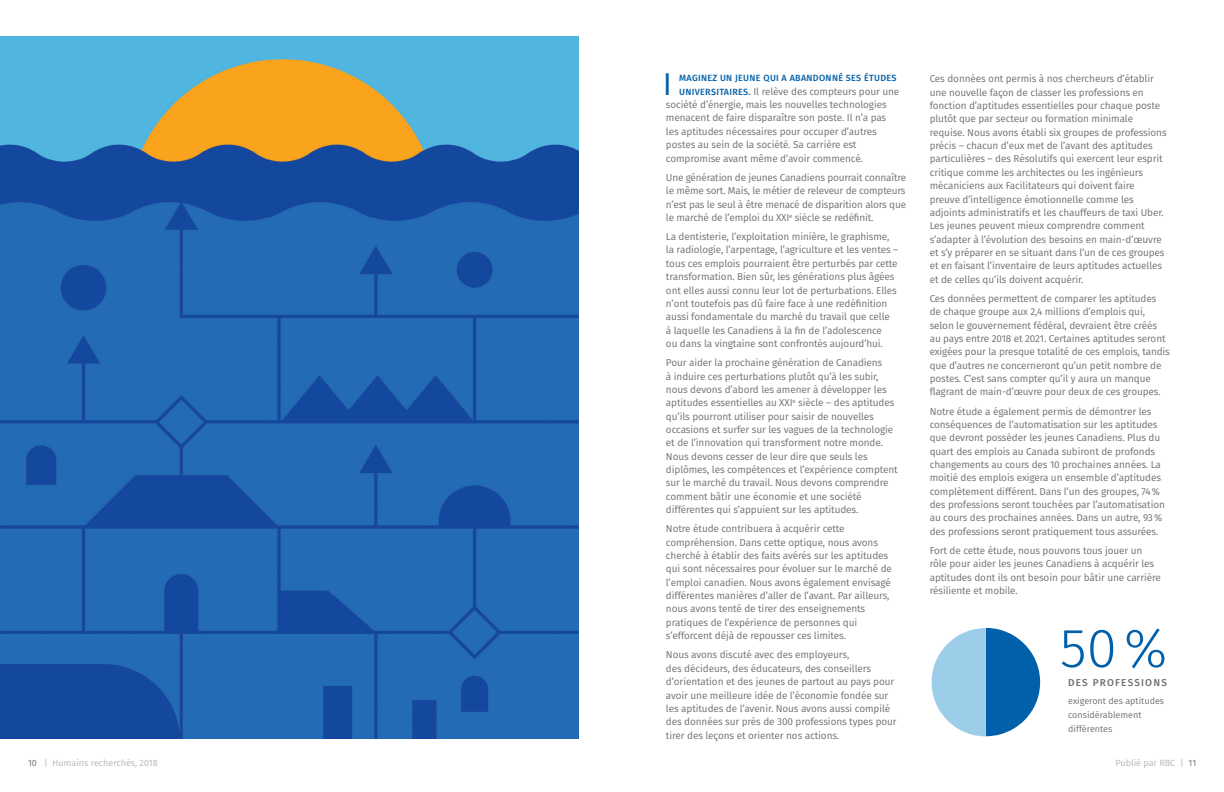
<style>
.page{position:relative;width:1224px;height:792px;background:#fff}
.page>*{position:absolute;margin:0;border:0;box-sizing:border-box;transform-origin:0 0}
.t1{font:152px "Chartwell Pies";color:#0060a9}
.t2{font:300 55px "Fira Sans";color:#0060a9}
.t3{font:31.6px "Fira Sans";color:#0060a9}
.t4{font:10px/13.3px "Fira Sans";letter-spacing:-.01em;color:#6f6f70}
.t5{font:500 10px "Fira Sans";letter-spacing:.12em;color:#6f6f70}
.t6{font:9px/14px "Fira Sans";color:#6f6f70}
.t7{font:9px "Fira Sans";color:#b4b4b5}
.t8{font:500 9px "Fira Sans";letter-spacing:.035em;color:#0060a9}
.s1{font-weight:500;font-size:9px;color:#0060a9}
.s2{color:#9cceea}
.s3{color:#6f6f70}
</style>
<div class="page">
<img style="left:0;top:37px;width:578px;height:701px">
<h3 class="t3" style="left:663px;top:60px;width:11px">I</h3>
<p class="t8" style="left:679px;top:71px;width:219px">MAGINEZ UN JEUNE QUI A ABANDONNÉ SES ÉTUDES</p>
<p class="t4" style="left:666px;top:84px;width:235px;text-indent:13px"><span class="s1">UNIVERSITAIRES.</span> Il relève des compteurs pour une société d’énergie, mais les nouvelles technologies menacent de faire disparaître son poste. Il n’a pas les aptitudes nécessaires pour occuper d’autres postes au sein de la société. Sa carrière est compromise avant même d’avoir commencé.</p>
<p class="t4" style="left:666px;top:170px;width:242px;text-align:justify">Une génération de jeunes Canadiens pourrait connaître le même sort. Mais, le métier de releveur de compteurs n’est pas le seul à être menacé de disparition alors que le marché de l’emploi du XXI<sup>e</sup> siècle se redéfinit.</p>
<p class="t4" style="left:666px;top:230px;width:234px">La dentisterie, l’exploitation minière, le graphisme, la radiologie, l’arpentage, l’agriculture et les ventes – tous ces emplois pourraient être perturbés par cette transformation. Bien sûr, les générations plus âgées ont elles aussi connu leur lot de perturbations. Elles n’ont toutefois pas dû faire face à une redéfinition aussi fondamentale du marché du travail que celle<br>à laquelle les Canadiens à la fin de l’adolescence<br>ou dans la vingtaine sont confrontés aujourd’hui.</p>
<p class="t4" style="left:666px;top:356px;width:233px">Pour aider la prochaine génération de Canadiens<br>à induire ces perturbations plutôt qu’à les subir, nous devons d’abord les amener à développer les aptitudes essentielles au XXI<sup>e</sup> siècle – des aptitudes qu’ils pourront utiliser pour saisir de nouvelles occasions et surfer sur les vagues de la technologie et de l’innovation qui transforment notre monde.<br>Nous devons cesser de leur dire que seuls les diplômes, les compétences et l’expérience comptent sur le marché du travail. Nous devons comprendre comment bâtir une économie et une société différentes qui s’appuient sur les aptitudes.</p>
<p class="t4" style="left:666px;top:522px;width:228px">Notre étude contribuera à acquérir cette compréhension. Dans cette optique, nous avons cherché à établir des faits avérés sur les aptitudes qui sont nécessaires pour évoluer sur le marché de l’emploi canadien. Nous avons également envisagé différentes manières d’aller de l’avant. Par ailleurs, nous avons tenté de tirer des enseignements pratiques de l’expérience de personnes qui s’efforcent déjà de repousser ces limites.</p>
<p class="t4" style="left:666px;top:648px;width:232px">Nous avons discuté avec des employeurs,<br>des décideurs, des éducateurs, des conseillers d’orientation et des jeunes de partout au pays pour avoir une meilleure idée de l’économie fondée sur les aptitudes de l’avenir. Nous avons aussi compilé des données sur près de 300 professions types pour tirer des leçons et orienter nos actions.</p>
<p class="t4" style="left:930px;top:72px;width:238px">Ces données ont permis à nos chercheurs d’établir une nouvelle façon de classer les professions en fonction d’aptitudes essentielles pour chaque poste plutôt que par secteur ou formation minimale requise. Nous avons établi six groupes de professions précis – chacun d’eux met de l’avant des aptitudes particulières – des Résolutifs qui exercent leur esprit critique comme les architectes ou les ingénieurs mécaniciens aux Facilitateurs qui doivent faire preuve d’intelligence émotionnelle comme les adjoints administratifs et les chauffeurs de taxi Uber.<br>Les jeunes peuvent mieux comprendre comment s’adapter à l’évolution des besoins en main-d’œuvre et s’y préparer en se situant dans l’un de ces groupes et en faisant l’inventaire de leurs aptitudes actuelles et de celles qu’ils doivent acquérir.</p>
<p class="t4" style="left:930px;top:291px;width:242px">Ces données permettent de comparer les aptitudes de chaque groupe aux 2,4 millions d’emplois qui, selon le gouvernement fédéral, devraient être créés au pays entre 2018 et 2021. Certaines aptitudes seront exigées pour la presque totalité de ces emplois, tandis que d’autres ne concerneront qu’un petit nombre de postes. C’est sans compter qu’il y aura un manque flagrant de main-d’œuvre pour deux de ces groupes.</p>
<p class="t4" style="left:930px;top:404px;width:237px">Notre étude a également permis de démontrer les conséquences de l’automatisation sur les aptitudes que devront posséder les jeunes Canadiens. Plus du quart des emplois au Canada subiront de profonds changements au cours des 10 prochaines années. La moitié des emplois exigera un ensemble d’aptitudes complètement différent. Dans l’un des groupes, 74% des professions seront touchées par l’automatisation au cours des prochaines années. Dans un autre, 93% des professions seront pratiquement tous assurées.</p>
<p class="t4" style="left:930px;top:544px;width:233px">Fort de cette étude, nous pouvons tous jouer un rôle pour aider les jeunes Canadiens à acquérir les aptitudes dont ils ont besoin pour bâtir une carrière résiliente et mobile.</p>
<h1 class="t1" style="left:924px;top:589px;width:241px">50<span class="s2">50</span></h1>
<h2 class="t2" style="left:1060px;top:609px;width:109px">50%</h2>
<p class="t5" style="left:1068px;top:674px;width:100px">DES PROFESSIONS</p>
<p class="t6" style="left:1068px;top:694px;width:97px">exigeront des aptitudes considérablement différentes</p>
<p class="t7" style="left:28px;top:757px;width:131px"><span class="s3">10</span> | Humains recherchés, 2018</p>
<p class="t7" style="left:1116px;top:756px;width:82px">Publié par RBC | <span class="s3">11</span></p>
</div>
